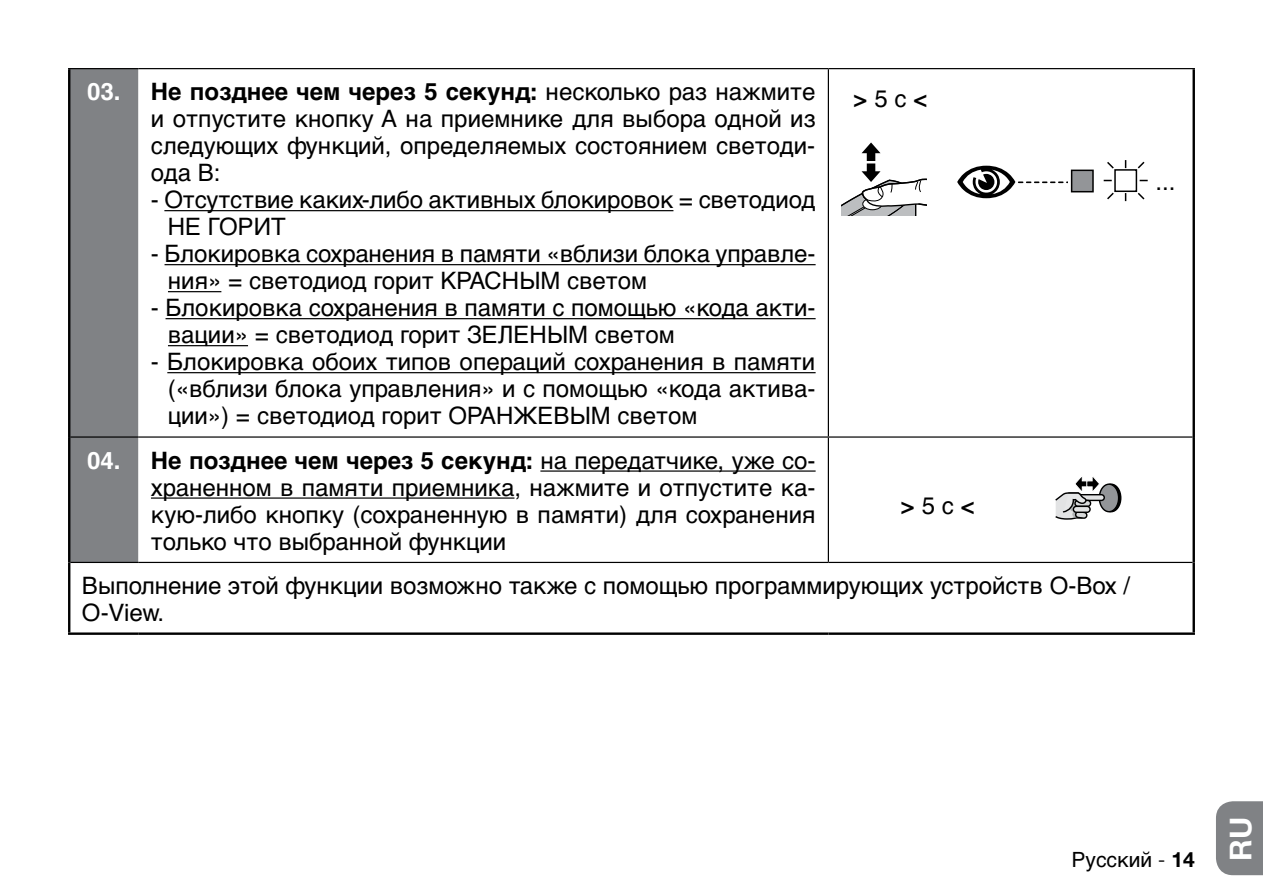
<style>
.page{position:relative;width:1263px;height:893px;background:#fff}
.page>*{position:absolute;margin:0;border:0;box-sizing:border-box;transform-origin:0 0}
.t1{font:700 30px "Helvetica Neue LT Com";color:#fff}
.t2{font:24px/27px "Helvetica Cyr Upright";color:#000}
.t3{font:700 24px "Helvetica Cyr";color:#000}
.t4{font:21px "Helvetica Cyr Upright";color:#000}
.s1{color:#fff}
.s2{font-family:"Helvetica Cyr Upright";font-weight:400}
.s3{font-family:"Helvetica Neue LT Com";font-weight:300}
.s4{font-family:"Helvetica Neue LT Com";font-weight:700}
</style>
<div class="page">
<div style="left:1216px;top:801px;width:47px;height:74px;background:#808285"></div>
<div style="left:70px;top:69px;width:68px;height:493px;background:#808285"></div>
<hr style="left:68px;top:69px;width:2px;height:368px;background:#000">
<hr style="left:1192px;top:69px;width:3px;height:368px;background:#000">
<hr style="left:68px;top:437px;width:2px;height:125px;background:#000">
<hr style="left:1192px;top:437px;width:3px;height:125px;background:#000">
<hr style="left:68px;top:562px;width:2px;height:70px;background:#000">
<hr style="left:1192px;top:562px;width:3px;height:70px;background:#000">
<hr style="left:68px;top:632px;width:70px;height:3px;background:#000">
<hr style="left:138px;top:632px;width:690px;height:3px;background:#000">
<hr style="left:828px;top:632px;width:367px;height:3px;background:#000">
<hr style="left:828px;top:69px;width:1px;height:367px;background:#000">
<hr style="left:828px;top:438px;width:1px;height:124px;background:#000">
<hr style="left:68px;top:68px;width:70px;height:1px;background:#000">
<hr style="left:138px;top:68px;width:690px;height:1px;background:#000">
<hr style="left:828px;top:68px;width:367px;height:1px;background:#000">
<hr style="left:70px;top:436px;width:68px;height:2px;background:#000">
<hr style="left:138px;top:436px;width:690px;height:2px;background:#000">
<hr style="left:828px;top:436px;width:364px;height:2px;background:#000">
<hr style="left:70px;top:562px;width:68px;height:1px;background:#000">
<hr style="left:138px;top:562px;width:690px;height:1px;background:#000">
<hr style="left:828px;top:562px;width:364px;height:1px;background:#000">
<hr style="left:164px;top:210px;width:509px;height:1px;background:#000">
<hr style="left:165px;top:264px;width:651px;height:1px;background:#000">
<hr style="left:168px;top:291px;width:53px;height:1px;background:#000">
<hr style="left:166px;top:318px;width:650px;height:1px;background:#000">
<hr style="left:168px;top:345px;width:80px;height:1px;background:#000">
<hr style="left:167px;top:372px;width:649px;height:1px;background:#000">
<svg style="left:841px;top:142px;width:85px;height:74px"></svg>
<svg style="left:957px;top:166px;width:111px;height:32px"></svg>
<div style="left:1071px;top:170px;width:22px;height:22px;background:#939598"></div>
<div style="left:1071px;top:170px;width:23px;height:22px;border:2px solid #000"></div>
<div style="left:1114px;top:169px;width:23px;height:23px;background:#fff;border:2px solid #000"></div>
<svg style="left:1107px;top:162px;width:8px;height:8px"></svg>
<svg style="left:1136px;top:161px;width:9px;height:9px"></svg>
<svg style="left:1107px;top:191px;width:8px;height:9px"></svg>
<svg style="left:1136px;top:191px;width:9px;height:9px"></svg>
<hr style="left:540px;top:470px;width:276px;height:2px;background:#000">
<hr style="left:151px;top:497px;width:363px;height:2px;background:#000">
<div style="left:1101px;top:484px;width:20px;height:28px;background:#000;border-radius:50%"></div>
<div style="left:1101px;top:483px;width:20px;height:29px;border:1px solid #000;border-radius:50%"></div>
<div style="left:1099px;top:484px;width:19px;height:28px;background:#939598;border-radius:50%"></div>
<div style="left:1098px;top:483px;width:21px;height:29px;border:1px solid #000;border-radius:50%"></div>
<svg style="left:1055px;top:476px;width:51px;height:44px"></svg>
<div style="left:1073px;top:506px;width:17px;height:6px;background:#e2e3e4;border-radius:3px"></div>
<div style="left:1073px;top:506px;width:18px;height:7px;border:1px solid #000;border-radius:3px"></div>
<p class="t3" style="left:87px;top:78px;width:730px"><span class="s1">03.</span> Не позднее чем через 5 секунд: <span class="s2">несколько раз нажмите</span></p>
<p class="t2" style="left:151px;top:105px;width:666px;text-align:justify">и отпустите кнопку A на приемнике для выбора одной из следующих функций, определяемых состоянием светоди&shy;ода B:</p>
<p class="t2" style="left:168px;top:186px;width:649px;text-indent:-17px">- Отсутствие каких-либо активных блокировок = светодиод<br>НЕ ГОРИТ</p>
<p class="t2" style="left:168px;top:240px;width:649px;text-indent:-17px">- Блокировка сохранения в памяти «вблизи блока управле&shy;ния» = светодиод горит КРАСНЫМ светом</p>
<p class="t2" style="left:168px;top:294px;width:649px;text-indent:-17px">- Блокировка сохранения в памяти с помощью «кода акти&shy;вации» = светодиод горит ЗЕЛЕНЫМ светом</p>
<p class="t2" style="left:168px;top:348px;width:649px;text-align:justify;text-indent:-17px">- Блокировка обоих типов операций сохранения в памяти («вблизи блока управления» и с помощью «кода актива&shy;ции») = светодиод горит ОРАНЖЕВЫМ светом</p>
<p class="t3" style="left:87px;top:446px;width:730px"><span class="s1">04.</span> Не позднее чем через 5 секунд: <span class="s2">на передатчике, уже со-</span></p>
<p class="t2" style="left:151px;top:474px;width:666px;text-align:justify">храненном в памяти приемника, нажмите и отпустите ка&shy;кую-либо кнопку (сохраненную в памяти) для сохранения только что выбранной функции</p>
<p class="t3" style="left:853px;top:84px;width:76px">&gt; <span class="s2">5 с</span> &lt;</p>
<p class="t3" style="left:901px;top:492px;width:76px">&gt; <span class="s2">5 с</span> &lt;</p>
<p class="t2" style="left:82px;top:572px;width:1049px">Выполнение этой функции возможно также с помощью программирующих устройств O-Box /<br>O-View.</p>
<p class="t2" style="left:1155px;top:168px;width:22px">...</p>
<p class="t4" style="left:1071px;top:848px;width:125px">Pусский <span class="s3">-</span> <span class="s4">14</span></p>
<p class="t1" style="left:1222px;top:861px;width:45px;rotate:-90deg">RU</p>
</div>
